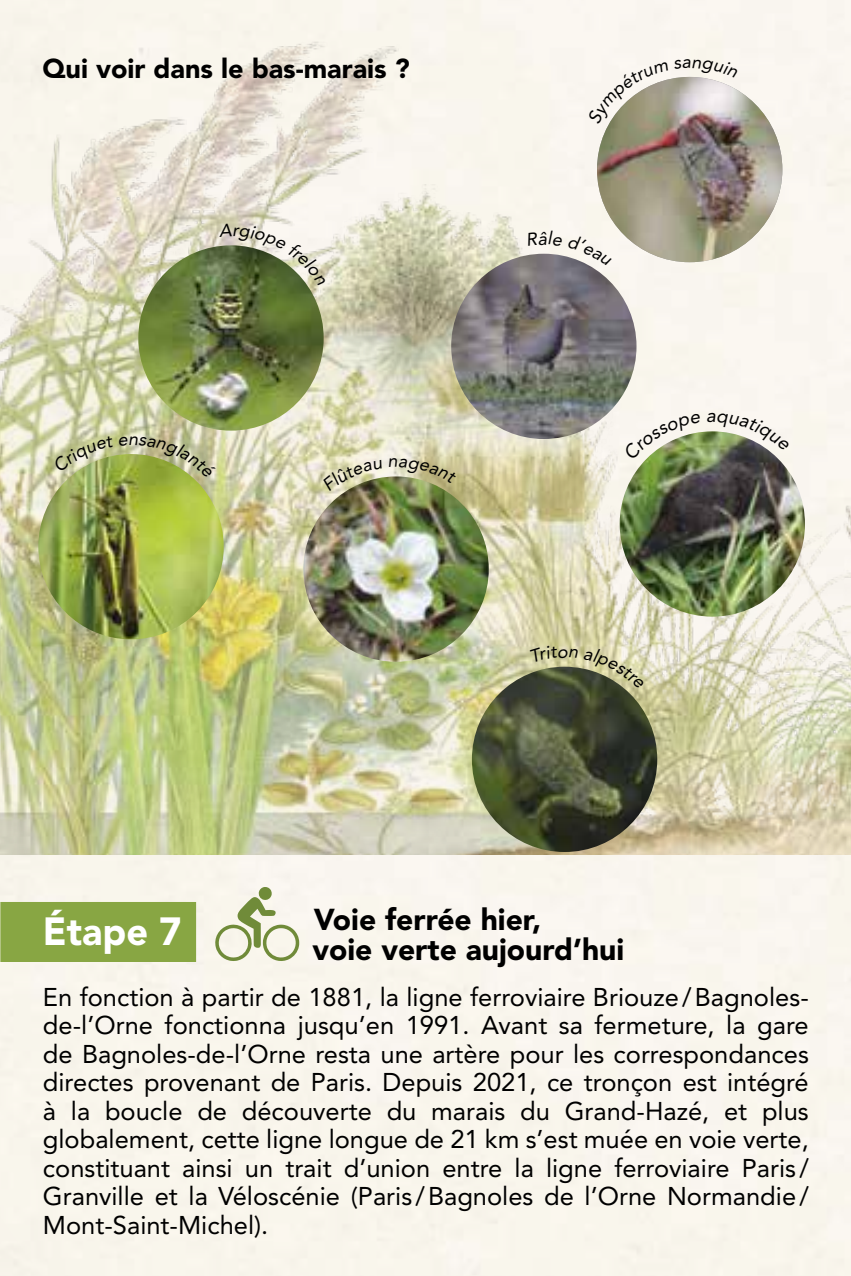
<style>
.page{position:relative;width:851px;height:1276px;background:#fff}
.page>*{position:absolute;margin:0;border:0;box-sizing:border-box;transform-origin:0 0}
.t1{font:900 39px "Avenir LT Std";color:#fff}
.t2{font:900 30px/30px "Avenir LT Std";color:#000}
.t3{font:900 27px "Avenir LT Std";color:#000}
.t4{font:25.5px/28.5px "Avenir LT Std";color:#000;text-align:justify}
</style>
<div class="page">
<div style="left:0;top:0;width:850px;height:1276px;background:#f9f6ec"></div>
<div style="left:0;top:902px;width:196px;height:60px;background:#88a643"></div>
<div style="left:652px;top:875px;width:20px;height:65px;background:#f9f6ec"></div>
<img style="left:0;top:25px;width:850px;height:829px">
<svg style="left:213px;top:886px;width:86px;height:77px;background:#d9dcc2"></svg>
<img style="left:38px;top:454px;width:186px;height:185px;border-radius:93px">
<img style="left:472px;top:667px;width:185px;height:185px;border-radius:93px">
<img style="left:303px;top:476px;width:185px;height:186px;border-radius:93px">
<img style="left:619px;top:431px;width:185px;height:185px;border-radius:93px">
<img style="left:138px;top:245px;width:185px;height:185px;border-radius:93px">
<img style="left:451px;top:254px;width:185px;height:185px;border-radius:93px">
<img style="left:597px;top:77px;width:185px;height:185px;border-radius:93px">
<svg style="left:219px;top:223px;width:107px;height:63px"></svg>
<svg style="left:527px;top:231px;width:84px;height:35px"></svg>
<svg style="left:587px;top:59px;width:151px;height:65px"></svg>
<svg style="left:622px;top:414px;width:78px;height:46px"></svg>
<svg style="left:706px;top:413px;width:83px;height:38px"></svg>
<svg style="left:322px;top:459px;width:60px;height:32px;background:#cdcbab"></svg>
<svg style="left:389px;top:458px;width:68px;height:26px;background:#c7c39a"></svg>
<svg style="left:52px;top:435px;width:164px;height:43px;background:#bbc289"></svg>
<svg style="left:530px;top:645px;width:114px;height:44px;background:#a6a781"></svg>
<p class="t3" style="left:43px;top:52px;width:369px">Qui voir dans le bas-marais ?</p>
<h1 class="t1" style="left:43px;top:908px;width:140px">Étape 7</h1>
<p class="t2" style="left:312px;top:904px;width:313px">Voie ferrée hier,<br>voie verte aujourd’hui</p>
<p class="t4" style="left:43px;top:982px;width:767px">En fonction à partir de 1881, la ligne ferroviaire Briouze/Bagnoles&shy;de-l’Orne fonctionna jusqu’en 1991. Avant sa fermeture, la gare de Bagnoles-de-l’Orne resta une artère pour les correspondances directes provenant de Paris. Depuis 2021, ce tronçon est intégré à la boucle de découverte du marais du Grand-Hazé, et plus globalement, cette ligne longue de 21 km s’est muée en voie verte, constituant ainsi un trait d’union entre la ligne ferroviaire Paris / Granville et la Véloscénie (Paris /Bagnoles de l’Orne Normandie/ Mont-Saint-Michel).</p>
</div>
